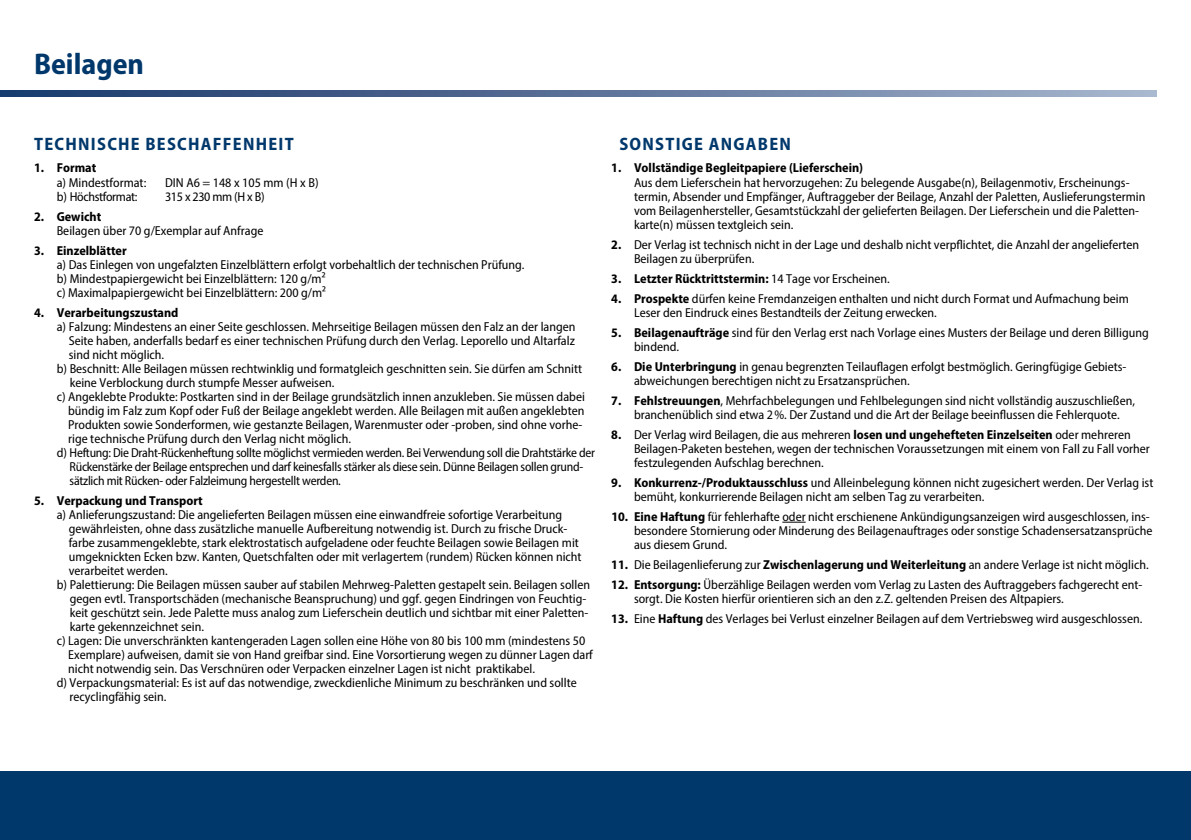
<style>
.page{position:relative;width:1191px;height:840px;background:#fff}
.page>*{position:absolute;margin:0;border:0;box-sizing:border-box;transform-origin:0 0}
.t1{font:700 semi-condensed 30px "Myriad Pro";color:#00386c}
.t2{font:700 semi-condensed 18px "Myriad Pro";letter-spacing:.07em;color:#00386c}
.t3{font:semi-condensed 13px/14px "Myriad Pro";color:#000}
.t4{font:semi-condensed 13px "Myriad Pro";letter-spacing:-.02em;color:#000}
.t5{font:700 semi-condensed 13px "Myriad Pro";color:#000}
.t6{font:semi-condensed 13px "Myriad Pro";letter-spacing:-.025em;color:#000}
.s1{font-weight:700}
.s2{font-weight:400}
</style>
<div class="page">
<svg style="left:0;top:91px;width:1157px;height:5px;background:#5c7399"></svg>
<div style="left:0;top:771px;width:1191px;height:68px;background:#00386c"></div>
<svg style="left:782px;top:521px;width:23px;height:1px"></svg>
<h1 class="t1" style="left:34px;top:45px;width:111px">Beilagen</h1>
<h2 class="t2" style="left:34px;top:133px;width:261px">TECHNISCHE BESCHAFFENHEIT</h2>
<h2 class="t2" style="left:619px;top:133px;width:173px">SONSTIGE ANGABEN</h2>
<p class="t5" style="left:34px;top:160px;width:64px">1. Format</p>
<p class="t3" style="left:57px;top:175px;width:91px">a) Mindestformat:</p>
<p class="t3" style="left:165px;top:175px;width:155px">DIN A6 = 148 x 105 mm (H x B)</p>
<p class="t6" style="left:57px;top:188px;width:82px">b) Höchstformat:</p>
<p class="t3" style="left:165px;top:189px;width:101px">315 x 230 mm (H x B)</p>
<p class="t5" style="left:34px;top:208px;width:69px">2. Gewicht</p>
<p class="t3" style="left:57px;top:223px;width:208px">Beilagen über 70 g/Exemplar auf Anfrage</p>
<p class="t5" style="left:34px;top:242px;width:94px">3. Einzelblätter</p>
<p class="t3" style="left:57px;top:257px;width:469px">a) Das Einlegen von ungefalzten Einzelblättern erfolgt vorbehaltlich der technischen Prüfung. b) Mindestpapiergewicht bei Einzelblättern: 120 g/m²<br>c) Maximalpapiergewicht bei Einzelblättern: 200 g/m²</p>
<p class="t5" style="left:34px;top:304px;width:146px">4. Verarbeitungszustand</p>
<p class="t3" style="left:57px;top:319px;width:520px">a) Falzung: Mindestens an einer Seite geschlossen. Mehrseitige Beilagen müssen den Falz an der langen</p>
<p class="t3" style="left:69px;top:333px;width:507px">Seite haben, anderfalls bedarf es einer technischen Prüfung durch den Verlag. Leporello und Altarfalz</p>
<p class="t3" style="left:69px;top:347px;width:97px">sind nicht möglich.</p>
<p class="t3" style="left:57px;top:361px;width:527px">b) Beschnitt: Alle Beilagen müssen rechtwinklig und formatgleich geschnitten sein. Sie dürfen am Schnitt</p>
<p class="t3" style="left:70px;top:375px;width:266px">keine Verblockung durch stumpfe Messer aufweisen.</p>
<p class="t3" style="left:57px;top:389px;width:529px">c) Angeklebte Produkte: Postkarten sind in der Beilage grundsätzlich innen anzukleben. Sie müssen dabei</p>
<p class="t3" style="left:68px;top:403px;width:518px">bündig im Falz zum Kopf oder Fuß der Beilage angeklebt werden. Alle Beilagen mit außen angeklebten</p>
<p class="t3" style="left:68px;top:417px;width:516px">Produkten sowie Sonderformen, wie gestanzte Beilagen, Warenmuster oder -proben, sind ohne vorhe-</p>
<p class="t3" style="left:68px;top:431px;width:284px">rige technische Prüfung durch den Verlag nicht möglich.</p>
<p class="t4" style="left:57px;top:444px;width:540px">d) Heftung: Die Draht-Rückenheftung sollte möglichst vermieden werden. Bei Verwendung soll die Drahtstärke der</p>
<p class="t4" style="left:70px;top:458px;width:515px">Rückenstärke der Beilage entsprechen und darf keinesfalls stärker als diese sein. Dünne Beilagen sollen grund-</p>
<p class="t4" style="left:70px;top:472px;width:273px">sätzlich mit Rücken- oder Falzleimung hergestellt werden.</p>
<p class="t5" style="left:34px;top:492px;width:170px">5. Verpackung und Transport</p>
<p class="t3" style="left:57px;top:507px;width:507px">a) Anlieferungszustand: Die angelieferten Beilagen müssen eine einwandfreie sofortige Verarbeitung</p>
<p class="t3" style="left:69px;top:521px;width:500px">gewährleisten, ohne dass zusätzliche manuelle Aufbereitung notwendig ist. Durch zu frische Druck-</p>
<p class="t3" style="left:69px;top:535px;width:511px">farbe zusammengeklebte, stark elektrostatisch aufgeladene oder feuchte Beilagen sowie Beilagen mit</p>
<p class="t3" style="left:69px;top:549px;width:514px">umgeknickten Ecken bzw. Kanten, Quetschfalten oder mit verlagertem (rundem) Rücken können nicht</p>
<p class="t3" style="left:69px;top:563px;width:101px">verarbeitet werden.</p>
<p class="t3" style="left:57px;top:577px;width:535px">b) Palettierung: Die Beilagen müssen sauber auf stabilen Mehrweg-Paletten gestapelt sein. Beilagen sollen</p>
<p class="t3" style="left:70px;top:591px;width:518px">gegen evtl. Transportschäden (mechanische Beanspruchung) und ggf. gegen Eindringen von Feuchtig-</p>
<p class="t3" style="left:70px;top:605px;width:520px">keit geschützt sein. Jede Palette muss analog zum Lieferschein deutlich und sichtbar mit einer Paletten-</p>
<p class="t3" style="left:70px;top:619px;width:136px">karte gekennzeichnet sein.</p>
<p class="t3" style="left:57px;top:633px;width:530px">c) Lagen: Die unverschränkten kantengeraden Lagen sollen eine Höhe von 80 bis 100 mm (mindestens 50</p>
<p class="t3" style="left:68px;top:647px;width:526px">Exemplare) aufweisen, damit sie von Hand greifbar sind. Eine Vorsortierung wegen zu dünner Lagen darf</p>
<p class="t3" style="left:68px;top:661px;width:468px">nicht notwendig sein. Das Verschnüren oder Verpacken einzelner Lagen ist nicht praktikabel.</p>
<p class="t3" style="left:57px;top:675px;width:521px">d) Verpackungsmaterial: Es ist auf das notwendige, zweckdienliche Minimum zu beschränken und sollte</p>
<p class="t3" style="left:70px;top:689px;width:98px">recyclingfähig sein.</p>
<p class="t5" style="left:611px;top:160px;width:253px">1. Vollständige Begleitpapiere (Lieferschein)</p>
<p class="t3" style="left:634px;top:175px;width:513px">Aus dem Lieferschein hat hervorzugehen: Zu belegende Ausgabe(n), Beilagenmotiv, Erscheinungs&shy;termin, Absender und Empfänger, Auftraggeber der Beilage, Anzahl der Paletten, Auslieferungstermin vom Beilagenhersteller, Gesamtstückzahl der gelieferten Beilagen. Der Lieferschein und die Paletten&shy;karte(n) müssen textgleich sein.</p>
<p class="t3" style="left:634px;top:237px;width:507px;text-indent:-23px"><span class="s1">2.</span> Der Verlag ist technisch nicht in der Lage und deshalb nicht verpflichtet, die Anzahl der angelieferten<br>Beilagen zu überprüfen.</p>
<p class="t5" style="left:611px;top:270px;width:280px">3. Letzter Rücktrittstermin: <span class="s2">14 Tage vor Erscheinen.</span></p>
<p class="t3" style="left:634px;top:291px;width:496px;text-indent:-23px"><span class="s1">4. Prospekte</span> dürfen keine Fremdanzeigen enthalten und nicht durch Format und Aufmachung beim<br>Leser den Eindruck eines Bestandteils der Zeitung erwecken.</p>
<p class="t3" style="left:634px;top:325px;width:516px;text-indent:-23px"><span class="s1">5. Beilagenaufträge</span> sind für den Verlag erst nach Vorlage eines Musters der Beilage und deren Billigung bindend.</p>
<p class="t3" style="left:634px;top:359px;width:493px;text-indent:-23px"><span class="s1">6. Die Unterbringung</span> in genau begrenzten Teilauflagen erfolgt bestmöglich. Geringfügige Gebiets&shy;abweichungen berechtigen nicht zu Ersatzansprüchen.</p>
<p class="t3" style="left:611px;top:393px;width:525px;text-align:center"><span class="s1">7. Fehlstreuungen</span>, Mehrfachbelegungen und Fehlbelegungen sind nicht vollständig auszuschließen, branchenüblich sind etwa 2%. Der Zustand und die Art der Beilage beeinflussen die Fehlerquote.</p>
<p class="t3" style="left:634px;top:427px;width:517px;text-indent:-23px"><span class="s1">8.</span> Der Verlag wird Beilagen, die aus mehreren <span class="s1">losen und ungehefteten Einzelseiten</span> oder mehreren<br>Beilagen-Paketen bestehen, wegen der technischen Voraussetzungen mit einem von Fall zu Fall vorher festzulegenden Aufschlag berechnen.</p>
<p class="t3" style="left:634px;top:475px;width:521px;text-indent:-23px"><span class="s1">9. Konkurrenz-/Produktausschluss</span> und Alleinbelegung können nicht zugesichert werden. Der Verlag ist bemüht, konkurrierende Beilagen nicht am selben Tag zu verarbeiten.</p>
<p class="t3" style="left:634px;top:509px;width:520px;text-indent:-23px"><span class="s1">10. Eine Haftung</span> für fehlerhafte oder nicht erschienene Ankündigungsanzeigen wird ausgeschlossen, ins&shy;besondere Stornierung oder Minderung des Beilagenauftrages oder sonstige Schadensersatzansprüche aus diesem Grund.</p>
<p class="t3" style="left:611px;top:557px;width:539px"><span class="s1">11.</span> Die Beilagenlieferung zur <span class="s1">Zwischenlagerung und Weiterleitung</span> an andere Verlage ist nicht möglich.</p>
<p class="t3" style="left:634px;top:577px;width:510px;text-indent:-23px"><span class="s1">12. Entsorgung:</span> Überzählige Beilagen werden vom Verlag zu Lasten des Auftraggebers fachgerecht ent&shy;sorgt. Die Kosten hierfür orientieren sich an den z.Z. geltenden Preisen des Altpapiers.</p>
<p class="t3" style="left:611px;top:611px;width:532px"><span class="s1">13.</span> Eine <span class="s1">Haftung</span> des Verlages bei Verlust einzelner Beilagen auf dem Vertriebsweg wird ausgeschlossen.</p>
</div>
